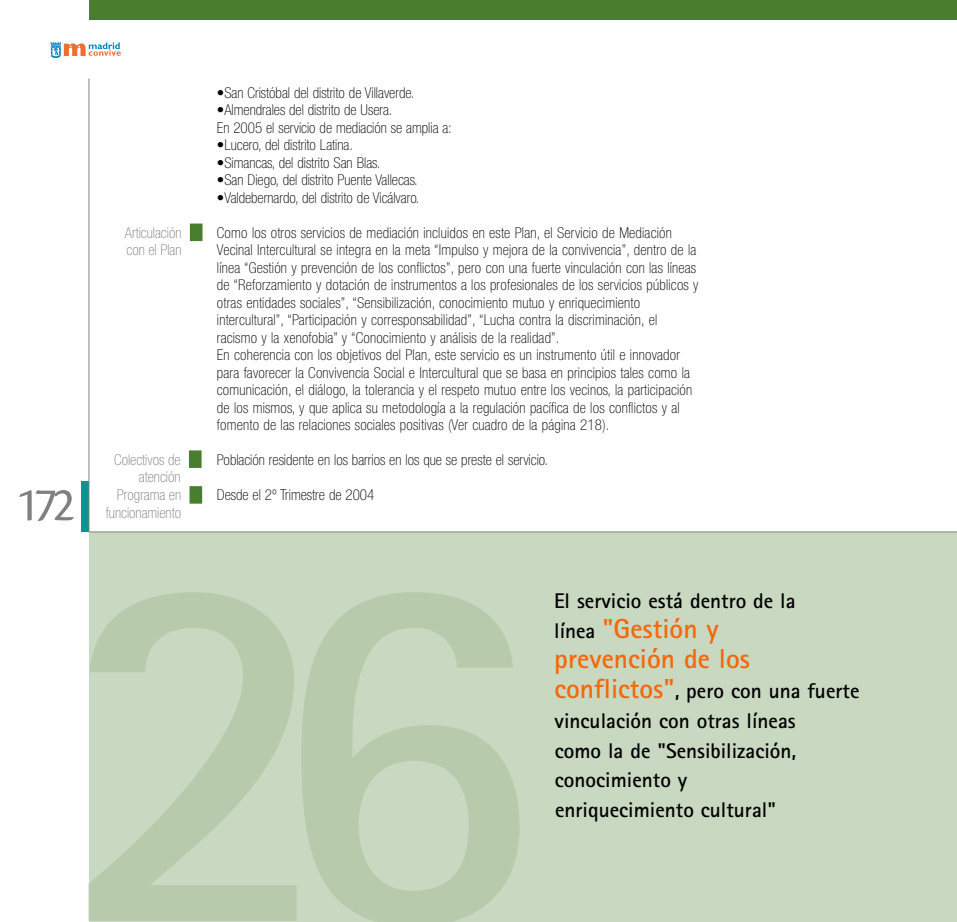
<style>
.page{position:relative;width:957px;height:922px;background:#fff}
.page>*{position:absolute;margin:0;border:0;box-sizing:border-box;transform-origin:0 0}
.t1{font:50px "Cronos MM 408 11";color:#808080}
.t2{font:700 27.5px/29.9px "Rotis Sans Serif";color:#f5670a}
.t3{font:700 21.25px/29.9px "Rotis Sans Serif";color:#000}
.t4{font:100 condensed 15px/17.5px "Helvetica Neue";letter-spacing:.015em;color:#000}
.t5{font:100 condensed 15px/17.8px "Helvetica Neue";color:#808080}
.s1{font-size:21.25px;color:#000}
.s2{font-size:27.5px;color:#f5670a}
</style>
<div class="page">
<div style="left:89px;top:531px;width:867px;height:390px;background:#c9d8c1"></div>
<svg style="left:50px;top:42px;width:71px;height:16px"></svg>
<div style="left:89px;top:0;width:867px;height:20px;background:#4a7e2f"></div>
<hr style="left:89px;top:531px;width:867px;height:1px;background:#808080">
<div style="left:81px;top:481px;width:8px;height:50px;background:#029791"></div>
<div style="left:190px;top:223px;width:12px;height:18px;background:#4a7e2f"></div>
<svg style="left:89px;top:592px;width:430px;height:329px"></svg>
<div style="left:189px;top:450px;width:12px;height:18px;background:#4a7e2f"></div>
<div style="left:189px;top:486px;width:13px;height:17px;background:#4a7e2f"></div>
<hr style="left:89px;top:78px;width:1px;height:453px;background:#808080">
<p class="t5" style="left:125px;top:225px;width:58px">Articulación con el Plan</p>
<h1 class="t1" style="left:16px;top:484px;width:61px">172</h1>
<p class="t5" style="left:106px;top:451px;width:77px;text-align:right">Colectivos de atención<br>Programa en funcionamiento</p>
<p class="t4" style="left:217px;top:85px;width:199px">•San Cristóbal del distrito de Villaverde.</p>
<p class="t4" style="left:217px;top:102px;width:236px">•Almendrales del distrito de Usera.<br>En 2005 el servicio de mediación se amplia a:</p>
<p class="t4" style="left:217px;top:137px;width:138px">•Lucero, del distrito Latina.</p>
<p class="t4" style="left:217px;top:155px;width:165px">•Simancas, del distrito San Blas.</p>
<p class="t4" style="left:217px;top:172px;width:202px">•San Diego, del distrito Puente Vallecas.</p>
<p class="t4" style="left:217px;top:190px;width:204px">•Valdebernardo, del distrito de Vicálvaro.</p>
<p class="t4" style="left:217px;top:225px;width:483px">Como los otros servicios de mediación incluidos en este Plan, el Servicio de Mediación Vecinal Intercultural se integra en la meta “Impulso y mejora de la convivencia”, dentro de la línea “Gestión y prevención de los conflictos”, pero con una fuerte vinculación con las líneas de “Reforzamiento y dotación de instrumentos a los profesionales de los servicios públicos y otras entidades sociales”, “Sensibilización, conocimiento mutuo y enriquecimiento intercultural”, “Participación y corresponsabilidad”, “Lucha contra la discriminación, el racismo y la xenofobia” y “Conocimiento y análisis de la realidad”.<br>En coherencia con los objetivos del Plan, este servicio es un instrumento útil e innovador para favorecer la Convivencia Social e Intercultural que se basa en principios tales como la comunicación, el diálogo, la tolerancia y el respeto mutuo entre los vecinos, la participación de los mismos, y que aplica su metodología a la regulación pacífica de los conflictos y al fomento de las relaciones sociales positivas (Ver cuadro de la página 218).</p>
<p class="t4" style="left:217px;top:452px;width:332px">Población residente en los barrios en los que se preste el servicio.</p>
<p class="t4" style="left:217px;top:487px;width:159px">Desde el 2º Trimestre de 2004</p>
<h3 class="t3" style="left:554px;top:588px;width:243px">El servicio está dentro de la</h3>
<h2 class="t2" style="left:554px;top:616px;width:197px"><span class="s1">línea</span> "Gestión y prevención de los</h2>
<h3 class="t3" style="left:554px;top:677px;width:306px"><span class="s2">conflictos"</span>, pero con una fuerte vinculación con otras líneas<br>como la de "Sensibilización, conocimiento y<br>enriquecimiento cultural"</h3>
</div>
